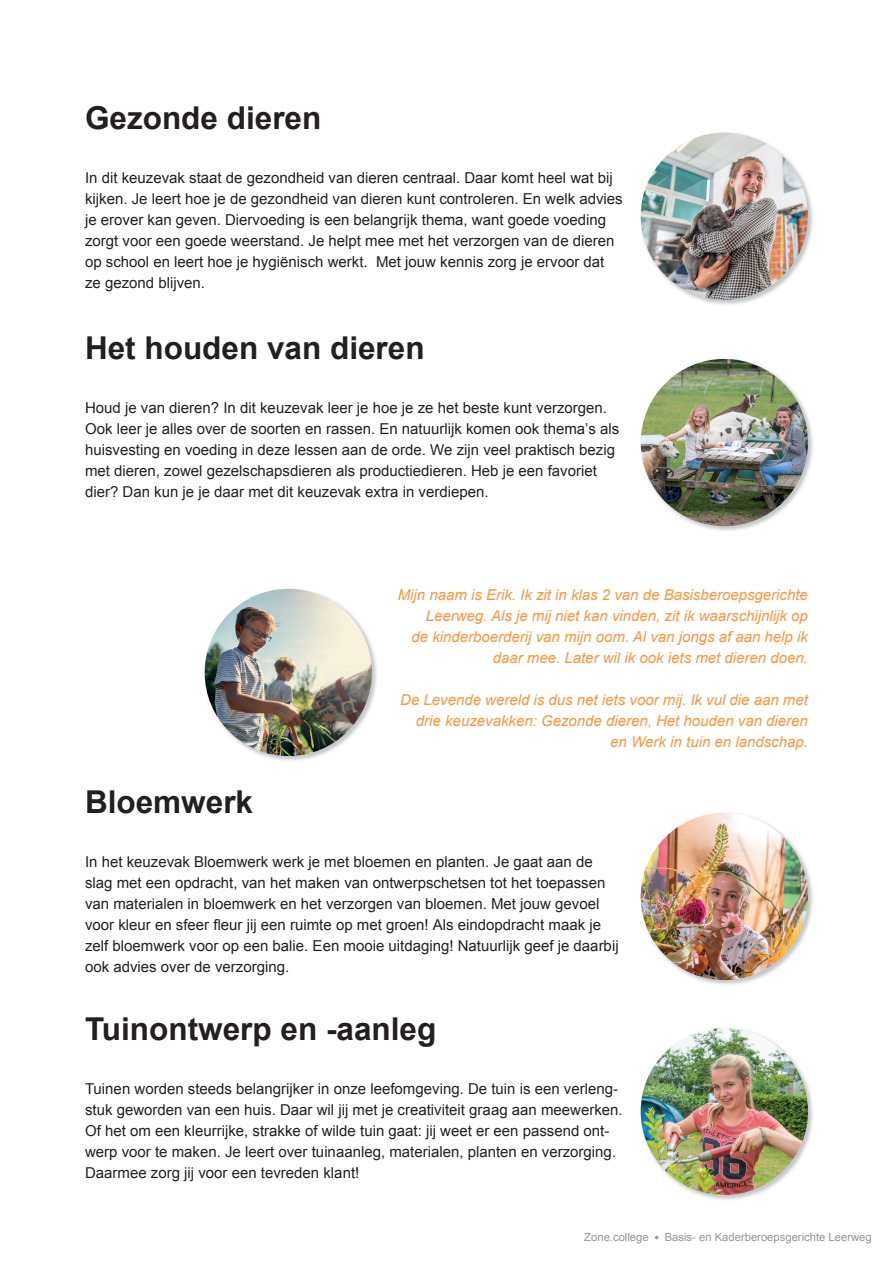
<style>
.page{position:relative;width:893px;height:1263px;background:#fff}
.page>*{position:absolute;margin:0;border:0;box-sizing:border-box;transform-origin:0 0}
.t1{font:700 31.5px "Arial";color:#231f20}
.t2{font:15px/21px "Arial";color:#231f20}
.t3{font:italic 15px/21px "Arial";color:#f69743;text-align:right}
.t4{font:11.25px "Arial";color:#939598}
</style>
<div class="page">
<img style="left:640px;top:132px;width:173px;height:173px">
<img style="left:641px;top:133px;width:167px;height:167px;border-radius:84px">
<img style="left:640px;top:358px;width:173px;height:173px">
<img style="left:641px;top:359px;width:167px;height:167px;border-radius:84px">
<img style="left:204px;top:588px;width:173px;height:173px">
<img style="left:205px;top:589px;width:167px;height:167px;border-radius:84px">
<img style="left:640px;top:813px;width:173px;height:172px">
<img style="left:641px;top:813px;width:167px;height:167px;border-radius:84px">
<img style="left:640px;top:1027px;width:173px;height:173px">
<img style="left:641px;top:1028px;width:167px;height:167px;border-radius:84px">
<h1 class="t1" style="left:85px;top:97px;width:238px">Gezonde dieren</h1>
<p class="t2" style="left:85px;top:167px;width:539px">In dit keuzevak staat de gezondheid van dieren centraal. Daar komt heel wat bij kijken. Je leert hoe je de gezondheid van dieren kunt controleren. En welk advies je erover kan geven. Diervoeding is een belangrijk thema, want goede voeding zorgt voor een goede weerstand. Je helpt mee met het verzorgen van de dieren op school en leert hoe je hygiënisch werkt. Met jouw kennis zorg je ervoor dat ze gezond blijven.</p>
<h1 class="t1" style="left:85px;top:327px;width:341px">Het houden van dieren</h1>
<p class="t2" style="left:85px;top:397px;width:536px">Houd je van dieren? In dit keuzevak leer je hoe je ze het beste kunt verzorgen.<br>Ook leer je alles over de soorten en rassen. En natuurlijk komen ook thema’s als huisvesting en voeding in deze lessen aan de orde. We zijn veel praktisch bezig met dieren, zowel gezelschapsdieren als productiedieren. Heb je een favoriet dier? Dan kun je je daar met dit keuzevak extra in verdiepen.</p>
<h1 class="t1" style="left:85px;top:781px;width:170px">Bloemwerk</h1>
<p class="t3" style="left:398px;top:584px;width:412px">Mijn naam is Erik. Ik zit in klas 2 van de Basisberoepsgerichte Leerweg. Als je mij niet kan vinden, zit ik waarschijnlijk op<br>de kinderboerderij van mijn oom. Al van jongs af aan help ik daar mee. Later wil ik ook iets met dieren doen.</p>
<p class="t3" style="left:400px;top:689px;width:409px">De Levende wereld is dus net iets voor mij. Ik vul die aan met drie keuzevakken: Gezonde dieren, Het houden van dieren en Werk in tuin en landschap.</p>
<p class="t2" style="left:85px;top:851px;width:535px">In het keuzevak Bloemwerk werk je met bloemen en planten. Je gaat aan de slag met een opdracht, van het maken van ontwerpschetsen tot het toepassen van materialen in bloemwerk en het verzorgen van bloemen. Met jouw gevoel voor kleur en sfeer fleur jij een ruimte op met groen! Als eindopdracht maak je zelf bloemwerk voor op een balie. Een mooie uitdaging! Natuurlijk geef je daarbij ook advies over de verzorging.</p>
<h1 class="t1" style="left:85px;top:1008px;width:353px">Tuinontwerp en -aanleg</h1>
<p class="t2" style="left:85px;top:1078px;width:539px">Tuinen worden steeds belangrijker in onze leefomgeving. De tuin is een verleng&shy;stuk geworden van een huis. Daar wil jij met je creativiteit graag aan meewerken.<br>Of het om een kleurrijke, strakke of wilde tuin gaat: jij weet er een passend ont&shy;werp voor te maken. Je leert over tuinaanleg, materialen, planten en verzorging.<br>Daarmee zorg jij voor een tevreden klant!</p>
<p class="t4" style="left:584px;top:1230px;width:66px">Zone.college</p>
<p class="t4" style="left:665px;top:1230px;width:208px">Basis- en Kaderberoepsgerichte Leerweg</p>
</div>
